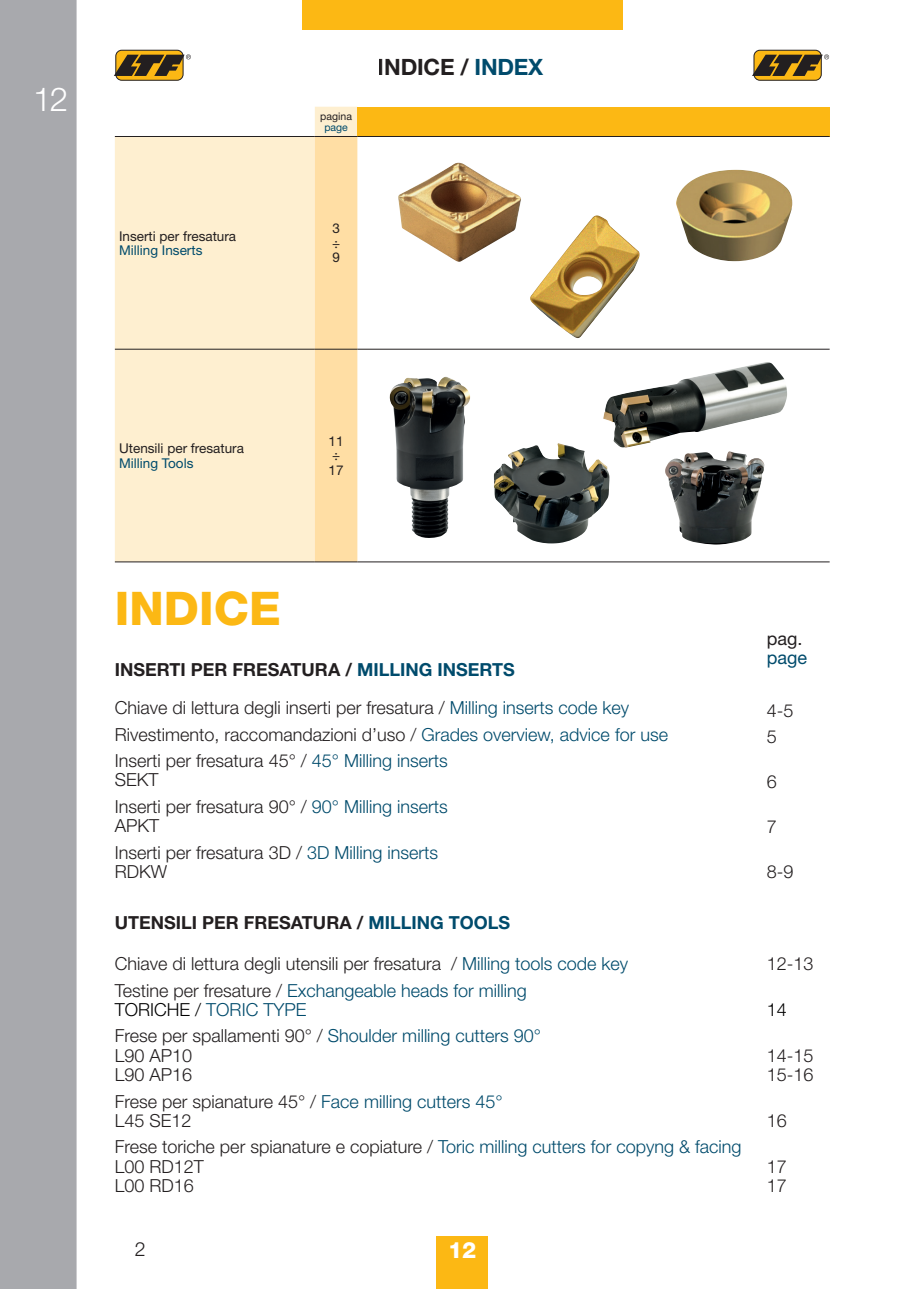
<style>
.page{position:relative;width:919px;height:1289px;background:#fff}
.page>*{position:absolute;margin:0;border:0;box-sizing:border-box;transform-origin:0 0}
.t1{font:800 46.35px "Helvetica Neue LT Std";color:#fcb814}
.t2{font:300 33px "Helvetica Neue LT Std";color:#fff}
.t3{font:700 22.5px "Helvetica Neue LT Std";letter-spacing:-.01em;color:#231f20}
.t4{font:800 22.5px "Helvetica Neue LT Std";color:#fff}
.t5{font:300 19.5px "Helvetica Neue LT Std";color:#231f20}
.t6{font:300 18px "Helvetica Neue LT Std";color:#231f20}
.t7{font:300 18px "Helvetica Neue LT Std";color:#004b6c}
.t8{font:700 18px "Helvetica Neue LT Std";color:#231f20}
.t9{font:18px "Helvetica Neue LT Std";color:#231f20}
.t10{font:18px "Helvetica Neue LT Std";color:#004b6c}
.t11{font:300 18px "Helvetica Neue LT Std";color:#000}
.DideUNIC{font:13.5px "Helvetica Neue LT Std";color:#231f20}
.DideUNIC-2{font:13.5px "Helvetica Neue LT Std";color:#004b6c}
.DideUNIC-3{font:10.5px "Helvetica Neue LT Std";color:#231f20}
.DideUNIC-4{font:10.5px "Helvetica Neue LT Std";color:#004b6c}
.s1{color:#004b6c}
.s2{color:#231f20}
.s3{color:#000}
</style>
<div class="page">
<svg style="left:115px;top:107px;width:242px;height:454px;background:#fdefd3"></svg>
<div style="left:357px;top:107px;width:472px;height:29px;background:#fcb814"></div>
<div style="left:315px;top:137px;width:42px;height:424px;background:#ffdea4"></div>
<hr style="left:115px;top:136px;width:200px;height:1px;background:#231f20">
<hr style="left:315px;top:136px;width:42px;height:1px;background:#231f20">
<hr style="left:357px;top:136px;width:472px;height:1px;background:#231f20">
<hr style="left:115px;top:349px;width:200px;height:1px;background:#231f20">
<hr style="left:315px;top:349px;width:42px;height:1px;background:#231f20">
<hr style="left:357px;top:349px;width:472px;height:1px;background:#231f20">
<hr style="left:115px;top:561px;width:200px;height:1px;background:#231f20">
<hr style="left:315px;top:561px;width:42px;height:1px;background:#231f20">
<hr style="left:357px;top:561px;width:472px;height:1px;background:#231f20">
<img style="left:389px;top:376px;width:81px;height:162px">
<img style="left:603px;top:362px;width:184px;height:85px">
<img style="left:665px;top:451px;width:97px;height:93px">
<img style="left:494px;top:443px;width:85px;height:100px">
<img style="left:398px;top:163px;width:123px;height:99px">
<img style="left:530px;top:215px;width:109px;height:123px">
<img style="left:676px;top:170px;width:116px;height:91px">
<div style="left:754px;top:50px;width:67px;height:30px;background:#fcb814;border-radius:6px"></div>
<div style="left:753px;top:50px;width:68px;height:30px;border:1px solid #231f20;border-radius:6px"></div>
<svg style="left:752px;top:54px;width:77px;height:22px"></svg>
<div style="left:302px;top:0;width:320px;height:30px;background:#fcb814"></div>
<div style="left:116px;top:50px;width:67px;height:30px;background:#fcb814;border-radius:6px"></div>
<div style="left:115px;top:50px;width:68px;height:30px;border:1px solid #231f20;border-radius:6px"></div>
<svg style="left:114px;top:54px;width:77px;height:22px"></svg>
<div style="left:437px;top:1235px;width:51px;height:53px;background:#fcb814"></div>
<div style="left:0;top:0;width:77px;height:1288px;background:#a8a9ad"></div>
<h2 class="t2" style="left:33px;top:79px;width:37px">12</h2>
<p class="DideUNIC" style="left:119px;top:228px;width:119px">Inserti per fresatura</p>
<p class="DideUNIC-2" style="left:119px;top:242px;width:85px">Milling Inserts</p>
<p class="DideUNIC-3" style="left:320px;top:110px;width:33px">pagina</p>
<p class="DideUNIC-4" style="left:324px;top:120px;width:25px">page</p>
<p class="t3" style="left:378px;top:53px;width:167px">INDICE / <span class="s1">INDEX</span></p>
<p class="DideUNIC" style="left:332px;top:220px;width:9px">3</p>
<p class="DideUNIC" style="left:332px;top:235px;width:10px">÷</p>
<p class="DideUNIC" style="left:332px;top:249px;width:9px">9</p>
<p class="DideUNIC" style="left:119px;top:440px;width:126px">Utensili per fresatura</p>
<p class="DideUNIC-2" style="left:119px;top:454px;width:76px">Milling Tools</p>
<p class="DideUNIC" style="left:328px;top:433px;width:17px">11</p>
<p class="DideUNIC" style="left:332px;top:447px;width:10px">÷</p>
<p class="DideUNIC" style="left:328px;top:462px;width:17px">17</p>
<p class="t1" style="left:115px;top:580px;width:167px">INDICE</p>
<p class="t8" style="left:115px;top:658px;width:401px">INSERTI PER FRESATURA / <span class="s1">MILLING INSERTS</span></p>
<p class="t6" style="left:115px;top:697px;width:516px">Chiave di lettura degli inserti per fresatura / <span class="s1">Milling inserts code key</span></p>
<p class="t6" style="left:115px;top:723px;width:554px">Rivestimento, raccomandazioni d’uso / <span class="s1">Grades overview, advice for use</span></p>
<p class="t6" style="left:115px;top:749px;width:334px">Inserti per fresatura 45° / <span class="s1">45° Milling inserts</span></p>
<p class="t6" style="left:115px;top:769px;width:45px">SEKT</p>
<p class="t6" style="left:115px;top:795px;width:334px">Inserti per fresatura 90° / <span class="s1">90° Milling inserts</span></p>
<p class="t6" style="left:115px;top:814px;width:46px">APKT</p>
<p class="t6" style="left:115px;top:841px;width:325px">Inserti per fresatura 3D / <span class="s1">3D Milling inserts</span></p>
<p class="t6" style="left:115px;top:860px;width:54px">RDKW</p>
<p class="t8" style="left:115px;top:911px;width:397px">UTENSILI PER FRESATURA / <span class="s1">MILLING TOOLS</span></p>
<p class="t6" style="left:115px;top:952px;width:515px">Chiave di lettura degli utensili per fresatura / <span class="s1">Milling tools code key</span></p>
<p class="t7" style="left:115px;top:979px;width:413px"><span class="s2">Testine per fresature /</span> Exchangeable heads for milling</p>
<p class="t7" style="left:115px;top:998px;width:193px"><span class="s3">TORICHE /</span> TORIC TYPE</p>
<p class="t7" style="left:115px;top:1024px;width:427px"><span class="s2">Frese per spallamenti 90° /</span> Shoulder milling cutters 90°</p>
<p class="t6" style="left:115px;top:1044px;width:79px">L90 AP10</p>
<p class="t6" style="left:115px;top:1063px;width:79px">L90 AP16</p>
<p class="t6" style="left:115px;top:1090px;width:389px">Frese per spianature 45° / <span class="s1">Face milling cutters 45°</span></p>
<p class="t6" style="left:115px;top:1109px;width:78px">L45 SE12</p>
<p class="t6" style="left:115px;top:1135px;width:628px">Frese toriche per spianature e copiature / <span class="s1">Toric milling cutters for copyng &amp; facing</span></p>
<p class="t6" style="left:115px;top:1155px;width:91px">L00 RD12T</p>
<p class="t6" style="left:115px;top:1174px;width:81px">L00 RD16</p>
<p class="t5" style="left:135px;top:1237px;width:12px">2</p>
<p class="t4" style="left:448px;top:1236px;width:30px">12</p>
<p class="t9" style="left:766px;top:627px;width:37px">pag.</p>
<p class="t10" style="left:766px;top:647px;width:42px">page</p>
<p class="t6" style="left:766px;top:699px;width:28px">4-5</p>
<p class="t6" style="left:766px;top:725px;width:12px">5</p>
<p class="t6" style="left:766px;top:770px;width:12px">6</p>
<p class="t6" style="left:766px;top:815px;width:12px">7</p>
<p class="t6" style="left:766px;top:860px;width:28px">8-9</p>
<p class="t6" style="left:766px;top:952px;width:48px">12-13</p>
<p class="t11" style="left:766px;top:998px;width:22px">14</p>
<p class="t6" style="left:766px;top:1044px;width:48px">14-15</p>
<p class="t6" style="left:766px;top:1063px;width:48px">15-16</p>
<p class="t6" style="left:766px;top:1109px;width:22px">16</p>
<p class="t6" style="left:766px;top:1155px;width:22px">17</p>
<p class="t6" style="left:766px;top:1174px;width:22px">17</p>
</div>
